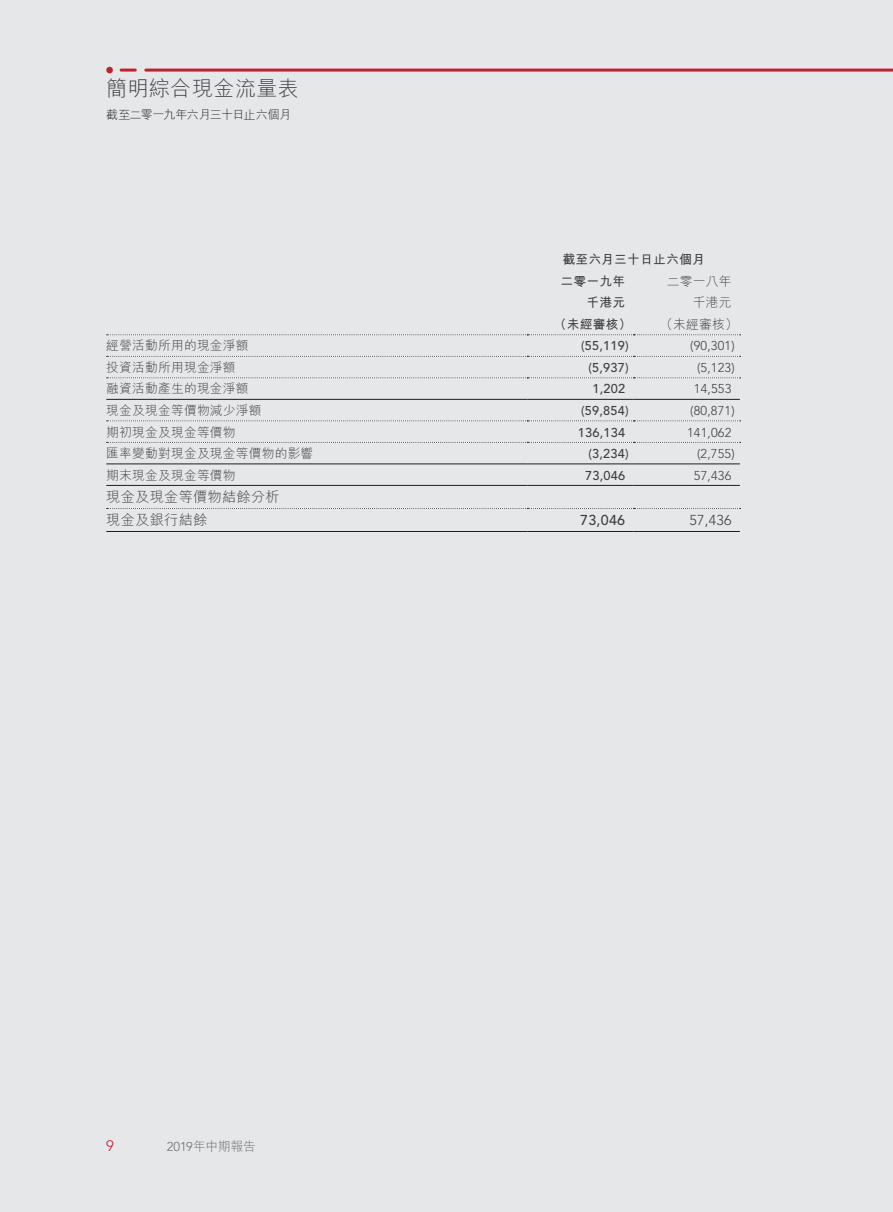
<style>
.page{position:relative;width:893px;height:1212px;background:#e6e7e8}
.page>*{position:absolute;margin:0;border:0;box-sizing:border-box;transform-origin:0 0}
.t1{font:300 21.15px "M Hei HK";letter-spacing:.015em;color:#404042}
.t2{font:300 15px "Avenir LT Std";color:#c41f2f}
.t3{font:300 14.25px "M Hei HK";letter-spacing:.015em;color:#404042}
.t4{font:300 14.25px "Avenir LT Std";color:#404042}
.t5{font:500 14.25px "Avenir LT Std";color:#404042}
.t6{font:300 12.75px "M Hei HK";letter-spacing:.015em;color:#404042}
.t7{font:300 12.75px "Avenir LT Std";letter-spacing:.015em;color:#404042}
.t8{font:500 12.75px "Avenir LT Std";letter-spacing:.015em;color:#404042}
.t9{font:700 12.75px "M Hei HK";letter-spacing:.015em;color:#404042}
.t10{font:300 12.75px "M Hei HK";letter-spacing:-.01em;color:#6d6e71}
.t11{font:300 12px "M Hei HK";letter-spacing:-.045em;color:#221e1f}
.s1{font-family:"Avenir LT Std"}
</style>
<div class="page">
<hr style="left:146px;top:69px;width:747px;height:3px;background:#c41f2f">
<hr style="left:121px;top:69px;width:14px;height:3px;background:#c41f2f">
<div style="left:106px;top:67px;width:7px;height:6px;background:#c41f2f;border-radius:50%"></div>
<svg style="left:107px;top:334px;width:634px;height:1px"></svg>
<svg style="left:107px;top:356px;width:634px;height:1px"></svg>
<svg style="left:107px;top:377px;width:634px;height:1px"></svg>
<svg style="left:107px;top:420px;width:634px;height:1px"></svg>
<svg style="left:107px;top:442px;width:634px;height:1px"></svg>
<svg style="left:107px;top:508px;width:634px;height:1px"></svg>
<hr style="left:106px;top:399px;width:421px;height:1px;background:#221e1f">
<hr style="left:527px;top:399px;width:107px;height:1px;background:#221e1f">
<hr style="left:634px;top:399px;width:106px;height:1px;background:#221e1f">
<hr style="left:106px;top:464px;width:421px;height:1px;background:#221e1f">
<hr style="left:527px;top:464px;width:107px;height:1px;background:#221e1f">
<hr style="left:634px;top:464px;width:106px;height:1px;background:#221e1f">
<hr style="left:106px;top:485px;width:421px;height:1px;background:#221e1f">
<hr style="left:527px;top:485px;width:107px;height:1px;background:#221e1f">
<hr style="left:634px;top:485px;width:106px;height:1px;background:#221e1f">
<hr style="left:106px;top:531px;width:421px;height:1px;background:#221e1f">
<hr style="left:527px;top:531px;width:107px;height:1px;background:#221e1f">
<hr style="left:634px;top:531px;width:106px;height:1px;background:#221e1f">
<h1 class="t1" style="left:106px;top:73px;width:194px">簡明綜合現金流量表</h1>
<p class="t11" style="left:106px;top:106px;width:186px">截至二零一九年六月三十日止六個月</p>
<p class="t9" style="left:562px;top:250px;width:144px">截至六月三十日止六個月</p>
<p class="t6" style="left:667px;top:272px;width:66px">二零一八年</p>
<p class="t9" style="left:560px;top:272px;width:66px">二零一九年</p>
<p class="t9" style="left:586px;top:293px;width:40px">千港元</p>
<p class="t6" style="left:693px;top:294px;width:40px">千港元</p>
<p class="t9" style="left:554px;top:315px;width:79px">（未經審核）</p>
<p class="t6" style="left:660px;top:315px;width:79px">（未經審核(</p>
<p class="t6" style="left:106px;top:337px;width:144px">經營活動所用的現金淨額</p>
<p class="t8" style="left:581px;top:339px;width:49px">)55,119(</p>
<p class="t7" style="left:690px;top:339px;width:46px">)90,301(</p>
<p class="t6" style="left:106px;top:358px;width:131px">投資活動所用現金淨額</p>
<p class="t8" style="left:588px;top:360px;width:42px">)5,937(</p>
<p class="t7" style="left:697px;top:360px;width:39px">)5,123(</p>
<p class="t6" style="left:106px;top:380px;width:144px">融資活動產生的現金淨額</p>
<p class="t8" style="left:592px;top:382px;width:34px">1,202</p>
<p class="t7" style="left:694px;top:382px;width:39px">14,553</p>
<p class="t6" style="left:106px;top:401px;width:157px">現金及現金等價物減少淨額</p>
<p class="t8" style="left:581px;top:403px;width:49px">)59,854(</p>
<p class="t7" style="left:690px;top:403px;width:46px">)80,871(</p>
<p class="t6" style="left:106px;top:423px;width:131px">期初現金及現金等價物</p>
<p class="t8" style="left:578px;top:425px;width:49px">136,134</p>
<p class="t7" style="left:687px;top:425px;width:46px">141,062</p>
<p class="t6" style="left:106px;top:444px;width:209px">匯率變動對現金及現金等價物的影響</p>
<p class="t8" style="left:588px;top:446px;width:42px">)3,234(</p>
<p class="t7" style="left:697px;top:446px;width:39px">)2,755(</p>
<p class="t6" style="left:106px;top:466px;width:131px">期末現金及現金等價物</p>
<p class="t3" style="left:106px;top:487px;width:175px">現金及現金等價物結餘分析</p>
<p class="t8" style="left:585px;top:468px;width:42px">73,046</p>
<p class="t7" style="left:694px;top:468px;width:39px">57,436</p>
<p class="t3" style="left:106px;top:510px;width:103px">現金及銀行結餘</p>
<p class="t5" style="left:580px;top:512px;width:46px">73,046</p>
<p class="t4" style="left:689px;top:512px;width:43px">57,436</p>
<p class="t2" style="left:106px;top:1137px;width:9px">9</p>
<p class="t10" style="left:167px;top:1137px;width:91px"><span class="s1">2019</span>年中期報告</p>
</div>
